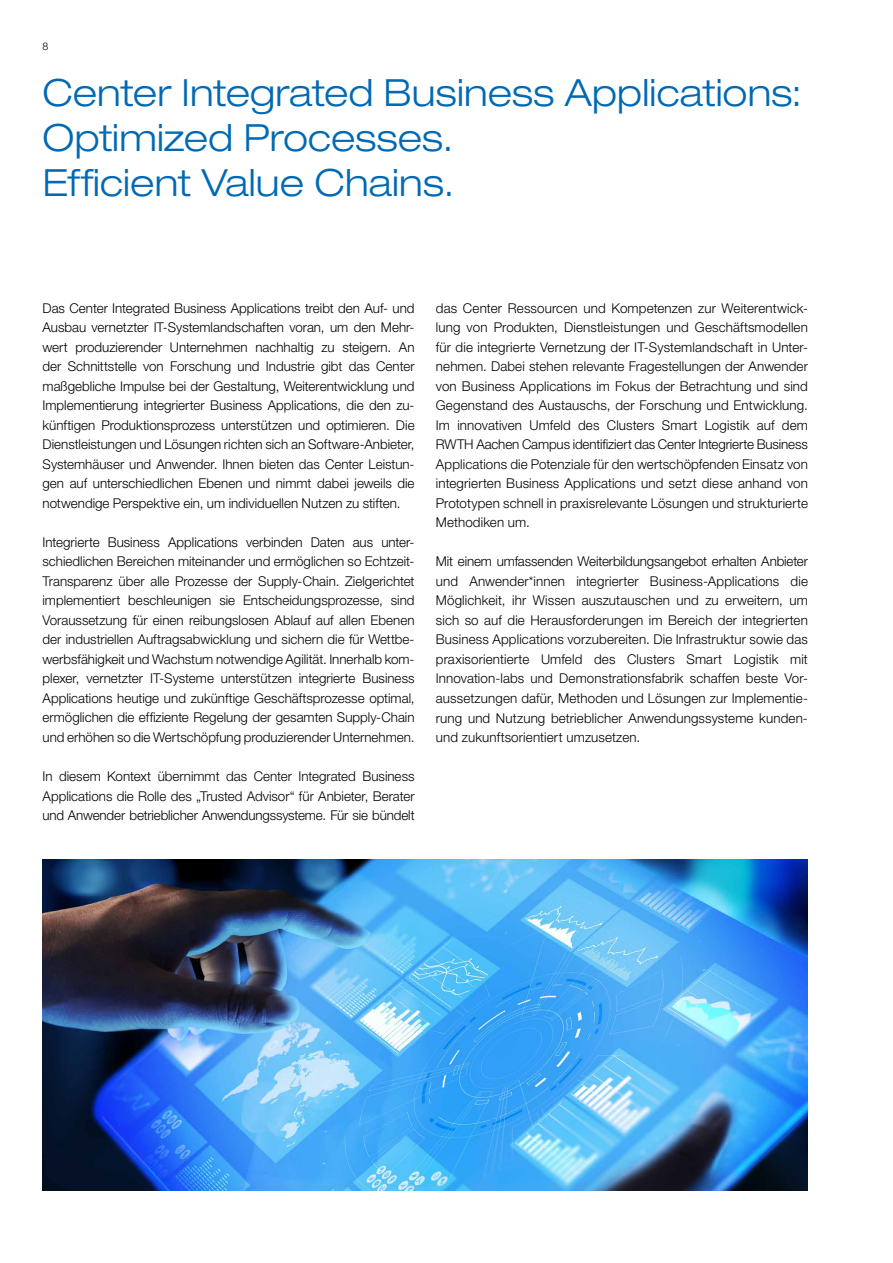
<style>
.page{position:relative;width:893px;height:1263px;background:#fff}
.page>*{position:absolute;margin:0;border:0;box-sizing:border-box;transform-origin:0 0}
.t1{font:300 expanded 37.5px/45px "Helvetica Neue LT Std";color:#0069b4}
.t2{font:300 13.5px/19.5px "Helvetica Neue LT Std";color:#000;text-align:justify}
.t3{font:300 10.5px "Helvetica Neue LT Std";color:#000}
</style>
<div class="page">
<img style="left:43px;top:859px;width:765px;height:332px">
<p class="t3" style="left:43px;top:40px;width:7px">8</p>
<h1 class="t1" style="left:43px;top:70px;width:761px">Center Integrated Business Applications:<br>Optimized Processes.<br>Efficient Value Chains.</h1>
<p class="t2" style="left:43px;top:298px;width:374px">Das Center Integrated Business Applications treibt den Auf- und Ausbau vernetzter IT-Systemlandschaften voran, um den Mehr&shy;wert produzierender Unternehmen nachhaltig zu steigern. An der Schnittstelle von Forschung und Industrie gibt das Center maßgebliche Impulse bei der Gestaltung, Weiterentwicklung und Implementierung integrierter Business Applications, die den zu&shy;künftigen Produktionsprozess unterstützen und optimieren. Die Dienstleistungen und Lösungen richten sich an Software-Anbieter, Systemhäuser und Anwender. Ihnen bieten das Center Leistun&shy;gen auf unterschiedlichen Ebenen und nimmt dabei jeweils die notwendige Perspektive ein, um individuellen Nutzen zu stiften.</p>
<p class="t2" style="left:43px;top:532px;width:374px">Integrierte Business Applications verbinden Daten aus unter&shy;schiedlichen Bereichen miteinander und ermöglichen so Echtzeit-Transparenz über alle Prozesse der Supply-Chain. Zielgerichtet implementiert beschleunigen sie Entscheidungsprozesse, sind Voraussetzung für einen reibungslosen Ablauf auf allen Ebenen der industriellen Auftragsabwicklung und sichern die für Wettbe&shy;werbsfähigkeit und Wachstum notwendige Agilität. Innerhalb kom&shy;plexer, vernetzter IT-Systeme unterstützen integrierte Business Applications heutige und zukünftige Geschäftsprozesse optimal, ermöglichen die effiziente Regelung der gesamten Supply-Chain und erhöhen so die Wertschöpfung produzierender Unternehmen.</p>
<p class="t2" style="left:43px;top:766px;width:374px">In diesem Kontext übernimmt das Center Integrated Business Applications die Rolle des „Trusted Advisor“ für Anbieter, Berater und Anwender betrieblicher Anwendungssysteme. Für sie bündelt</p>
<p class="t2" style="left:436px;top:298px;width:374px">das Center Ressourcen und Kompetenzen zur Weiterentwick&shy;lung von Produkten, Dienstleistungen und Geschäftsmodellen für die integrierte Vernetzung der IT-Systemlandschaft in Unter&shy;nehmen. Dabei stehen relevante Fragestellungen der Anwender von Business Applications im Fokus der Betrachtung und sind Gegenstand des Austauschs, der Forschung und Entwicklung.<br>Im innovativen Umfeld des Clusters Smart Logistik auf dem RWTH Aachen Campus identifiziert das Center Integrierte Business Applications die Potenziale für den wertschöpfenden Einsatz von integrierten Business Applications und setzt diese anhand von Prototypen schnell in praxisrelevante Lösungen und strukturierte Methodiken um.</p>
<p class="t2" style="left:436px;top:552px;width:374px">Mit einem umfassenden Weiterbildungsangebot erhalten Anbieter und Anwender*innen integrierter Business-Applications die Möglichkeit, ihr Wissen auszutauschen und zu erweitern, um sich so auf die Herausforderungen im Bereich der integrierten Business Applications vorzubereiten. Die Infrastruktur sowie das praxisorientierte Umfeld des Clusters Smart Logistik mit Innovation-labs und Demonstrationsfabrik schaffen beste Vor&shy;aussetzungen dafür, Methoden und Lösungen zur Implementie&shy;rung und Nutzung betrieblicher Anwendungssysteme kunden&shy;und zukunftsorientiert umzusetzen.</p>
</div>
